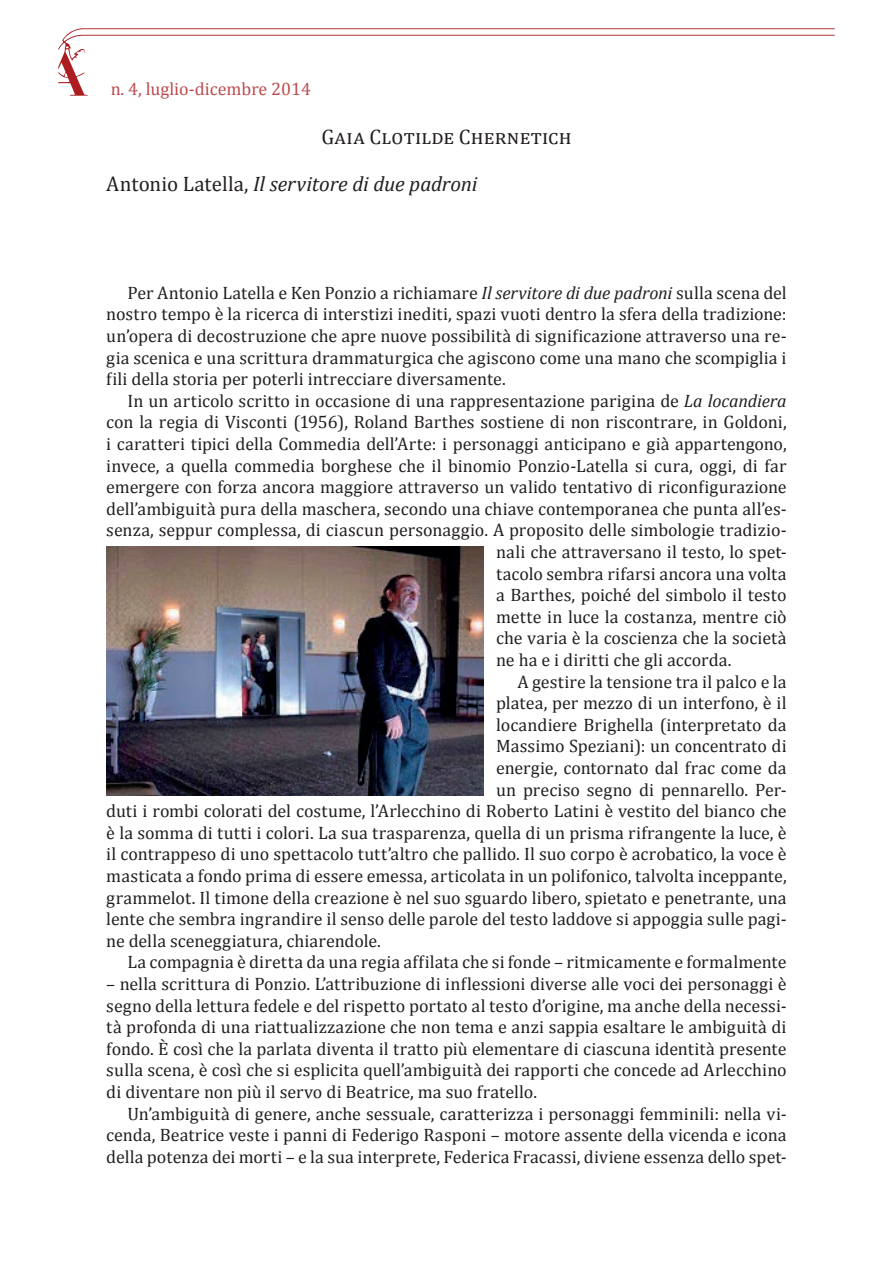
<style>
.page{position:relative;width:893px;height:1263px;background:#fff}
.page>*{position:absolute;margin:0;border:0;box-sizing:border-box;transform-origin:0 0}
.t1{font:italic 21px "Cambria";letter-spacing:-.01em;color:#231f20}
.t2{font:21px "Cambria";letter-spacing:.015em;color:#231f20}
.t3{font:18px/21.6px "Cambria";letter-spacing:.005em;color:#231f20;text-align:justify}
.t4{font:18px "Cambria";color:#ac1d21}
.s1{font-style:normal}
.s2{font-style:italic}
</style>
<div class="page">
<svg style="left:58px;top:28px;width:777px;height:68px"></svg>
<svg style="left:65px;top:73px;width:3px;height:4px"></svg>
<img style="left:106px;top:546px;width:377px;height:249px">
<p class="t4" style="left:110px;top:78px;width:202px">n. 4, luglio-dicembre 2014</p>
<p class="t2" style="left:321px;top:124px;width:252px">Gaia Clotilde Chernetich</p>
<p class="t1" style="left:106px;top:169px;width:373px"><span class="s1">Antonio Latella,</span> Il servitore di due padroni</p>
<p class="t3" style="left:106px;top:282px;width:682px;text-indent:21px">Per Antonio Latella e Ken Ponzio a richiamare <span class="s2">Il servitore di due padroni</span> sulla scena del nostro tempo è la ricerca di interstizi inediti, spazi vuoti dentro la sfera della tradizione: un’opera di decostruzione che apre nuove possibilità di significazione attraverso una re&shy;gia scenica e una scrittura drammaturgica che agiscono come una mano che scompiglia i fili della storia per poterli intrecciare diversamente.</p>
<p class="t3" style="left:128px;top:390px;width:661px">In un articolo scritto in occasione di una rappresentazione parigina de <span class="s2">La locandiera</span></p>
<p class="t3" style="left:106px;top:411px;width:682px">con la regia di Visconti (1956), Roland Barthes sostiene di non riscontrare, in Goldoni,</p>
<p class="t3" style="left:106px;top:433px;width:682px">i caratteri tipici della Commedia dell’Arte: i personaggi anticipano e già appartengono,</p>
<p class="t3" style="left:106px;top:454px;width:682px">invece, a quella commedia borghese che il binomio Ponzio-Latella si cura, oggi, di far</p>
<p class="t3" style="left:106px;top:476px;width:682px">emergere con forza ancora maggiore attraverso un valido tentativo di riconfigurazione</p>
<p class="t3" style="left:106px;top:498px;width:682px">dell’ambiguità pura della maschera, secondo una chiave contemporanea che punta all’es-</p>
<p class="t3" style="left:106px;top:519px;width:682px">senza, seppur complessa, di ciascun personaggio. A proposito delle simbologie tradizio-</p>
<p class="t3" style="left:496px;top:541px;width:292px">nali che attraversano il testo, lo spet-</p>
<p class="t3" style="left:496px;top:562px;width:292px">tacolo sembra rifarsi ancora una volta</p>
<p class="t3" style="left:496px;top:584px;width:292px">a Barthes, poiché del simbolo il testo</p>
<p class="t3" style="left:496px;top:606px;width:292px">mette in luce la costanza, mentre ciò</p>
<p class="t3" style="left:496px;top:627px;width:292px">che varia è la coscienza che la società</p>
<p class="t3" style="left:496px;top:649px;width:237px">ne ha e i diritti che gli accorda.</p>
<p class="t3" style="left:517px;top:670px;width:271px">A gestire la tensione tra il palco e la</p>
<p class="t3" style="left:496px;top:692px;width:292px">platea, per mezzo di un interfono, è il</p>
<p class="t3" style="left:496px;top:714px;width:292px">locandiere Brighella (interpretato da</p>
<p class="t3" style="left:496px;top:735px;width:292px">Massimo Speziani): un concentrato di</p>
<p class="t3" style="left:496px;top:757px;width:292px">energie, contornato dal frac come da</p>
<p class="t3" style="left:496px;top:778px;width:292px">un preciso segno di pennarello. Per-</p>
<p class="t3" style="left:106px;top:800px;width:682px">duti i rombi colorati del costume, l’Arlecchino di Roberto Latini è vestito del bianco che</p>
<p class="t3" style="left:106px;top:822px;width:682px">è la somma di tutti i colori. La sua trasparenza, quella di un prisma rifrangente la luce, è</p>
<p class="t3" style="left:106px;top:843px;width:682px">il contrappeso di uno spettacolo tutt’altro che pallido. Il suo corpo è acrobatico, la voce è</p>
<p class="t3" style="left:106px;top:865px;width:682px">masticata a fondo prima di essere emessa, articolata in un polifonico, talvolta inceppante,</p>
<p class="t3" style="left:106px;top:886px;width:682px">grammelot. Il timone della creazione è nel suo sguardo libero, spietato e penetrante, una</p>
<p class="t3" style="left:106px;top:908px;width:682px">lente che sembra ingrandire il senso delle parole del testo laddove si appoggia sulle pagi-</p>
<p class="t3" style="left:106px;top:930px;width:276px">ne della sceneggiatura, chiarendole.</p>
<p class="t3" style="left:128px;top:951px;width:661px">La compagnia è diretta da una regia affilata che si fonde – ritmicamente e formalmente</p>
<p class="t3" style="left:106px;top:973px;width:682px">– nella scrittura di Ponzio. L’attribuzione di inflessioni diverse alle voci dei personaggi è segno della lettura fedele e del rispetto portato al testo d’origine, ma anche della necessi&shy;tà profonda di una riattualizzazione che non tema e anzi sappia esaltare le ambiguità di fondo. È così che la parlata diventa il tratto più elementare di ciascuna identità presente sulla scena, è così che si esplicita quell’ambiguità dei rapporti che concede ad Arlecchino di diventare non più il servo di Beatrice, ma suo fratello.</p>
<p class="t3" style="left:106px;top:1102px;width:682px;text-indent:21px">Un’ambiguità di genere, anche sessuale, caratterizza i personaggi femminili: nella vi&shy;cenda, Beatrice veste i panni di Federigo Rasponi – motore assente della vicenda e icona della potenza dei morti – e la sua interprete, Federica Fracassi, diviene essenza dello spet-</p>
</div>
